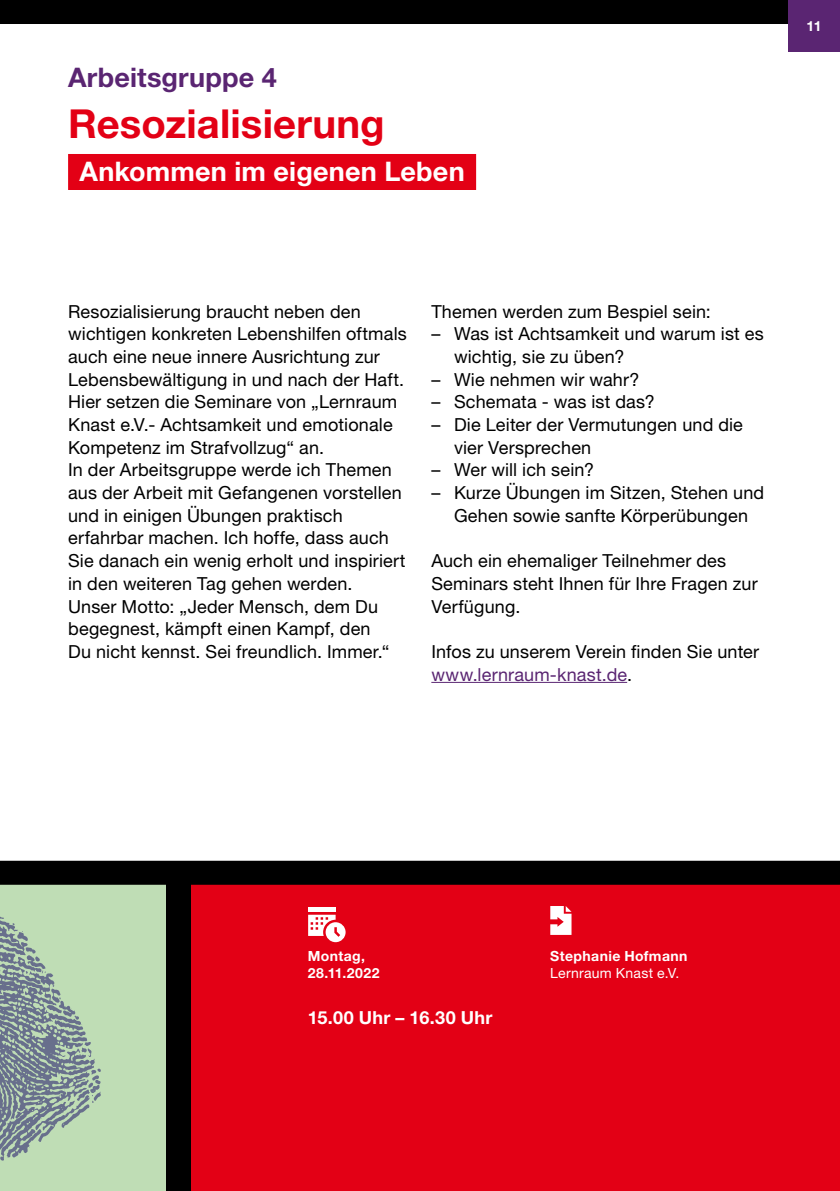
<style>
.page{position:relative;width:840px;height:1191px;background:#fff}
.page>*{position:absolute;margin:0;border:0;box-sizing:border-box;transform-origin:0 0}
.t1{font:700 40px "Helvetica Neue LT Pro";letter-spacing:.005em;color:#e30015}
.t2{font:700 27px "Helvetica Neue LT Pro";letter-spacing:.005em;color:#fff}
.t3{font:700 27px "Helvetica Neue LT Pro";letter-spacing:.01em;color:#5a2572}
.t4{font:18px/22.6px "Helvetica Neue LT Pro";letter-spacing:.01em;color:#000}
.t5{font:700 18px "Helvetica Neue LT Pro";letter-spacing:.02em;color:#fff}
.t6{font:700 14px/17px "Helvetica Neue LT Pro";letter-spacing:.03em;color:#fff}
.t7{font:14px "Helvetica Neue LT Pro";letter-spacing:.02em;color:#fff}
.s1{color:#5a2572}
</style>
<div class="page">
<div style="left:178px;top:883px;width:661px;height:308px;background:#e30015"></div>
<div style="left:0;top:0;width:839px;height:24px;background:#000"></div>
<div style="left:0;top:872px;width:166px;height:319px;background:#bfddb5"></div>
<div style="left:0;top:860px;width:839px;height:24px;background:#000"></div>
<div style="left:787px;top:0;width:52px;height:51px;background:#5a2572"></div>
<div style="left:166px;top:873px;width:24px;height:318px;background:#000"></div>
<svg style="left:0;top:916px;width:101px;height:244px"></svg>
<div style="left:308px;top:907px;width:27px;height:5px;background:#fff"></div>
<svg style="left:308px;top:914px;width:37px;height:28px"></svg>
<svg style="left:550px;top:906px;width:21px;height:29px"></svg>
<div style="left:68px;top:154px;width:408px;height:36px;background:#e30015"></div>
<hr style="left:431px;top:682px;width:195px;height:1px;background:#5a2572">
<h2 class="t3" style="left:68px;top:61px;width:210px">Arbeitsgruppe 4</h2>
<h1 class="t1" style="left:68px;top:99px;width:318px">Resozialisierung</h1>
<h2 class="t2" style="left:79px;top:155px;width:386px">Ankommen im eigenen Leben</h2>
<p class="t6" style="left:806px;top:17px;width:17px">11</p>
<p class="t4" style="left:68px;top:299px;width:340px">Resozialisierung braucht neben den wichtigen konkreten Lebenshilfen oftmals auch eine neue innere Ausrichtung zur Lebensbewältigung in und nach der Haft.<br>Hier setzen die Seminare von „Lernraum Knast e.V.- Achtsamkeit und emotionale Kompetenz im Strafvollzug“ an.<br>In der Arbeitsgruppe werde ich Themen aus der Arbeit mit Gefangenen vorstellen und in einigen Übungen praktisch erfahrbar machen. Ich hoffe, dass auch Sie danach ein wenig erholt und inspiriert in den weiteren Tag gehen werden.<br>Unser Motto: „Jeder Mensch, dem Du begegnest, kämpft einen Kampf, den<br>Du nicht kennst. Sei freundlich. Immer.“</p>
<p class="t4" style="left:431px;top:299px;width:281px">Themen werden zum Bespiel sein:</p>
<p class="t4" style="left:454px;top:322px;width:311px;text-indent:-23px">– Was ist Achtsamkeit und warum ist es wichtig, sie zu üben?</p>
<p class="t4" style="left:431px;top:367px;width:209px">– Wie nehmen wir wahr?</p>
<p class="t4" style="left:431px;top:390px;width:225px">– Schemata - was ist das?</p>
<p class="t4" style="left:454px;top:413px;width:290px;text-indent:-23px">– Die Leiter der Vermutungen und die vier Versprechen</p>
<p class="t4" style="left:431px;top:458px;width:164px">– Wer will ich sein?</p>
<p class="t4" style="left:431px;top:481px;width:334px;text-align:center">– Kurze Übungen im Sitzen, Stehen und<br>Gehen sowie sanfte Körperübungen</p>
<p class="t4" style="left:431px;top:549px;width:327px">Auch ein ehemaliger Teilnehmer des<br>Seminars steht Ihnen für Ihre Fragen zur<br>Verfügung.</p>
<p class="t4" style="left:431px;top:640px;width:329px">Infos zu unserem Verein finden Sie unter <span class="s1">www.lernraum-knast.de</span>.</p>
<p class="t6" style="left:308px;top:947px;width:73px">Montag,<br>28.11.2022</p>
<p class="t5" style="left:308px;top:1006px;width:186px">15.00 Uhr – 16.30 Uhr</p>
<p class="t6" style="left:550px;top:947px;width:139px">Stephanie Hofmann</p>
<p class="t7" style="left:550px;top:964px;width:131px">Lernraum Knast e.V.</p>
</div>
